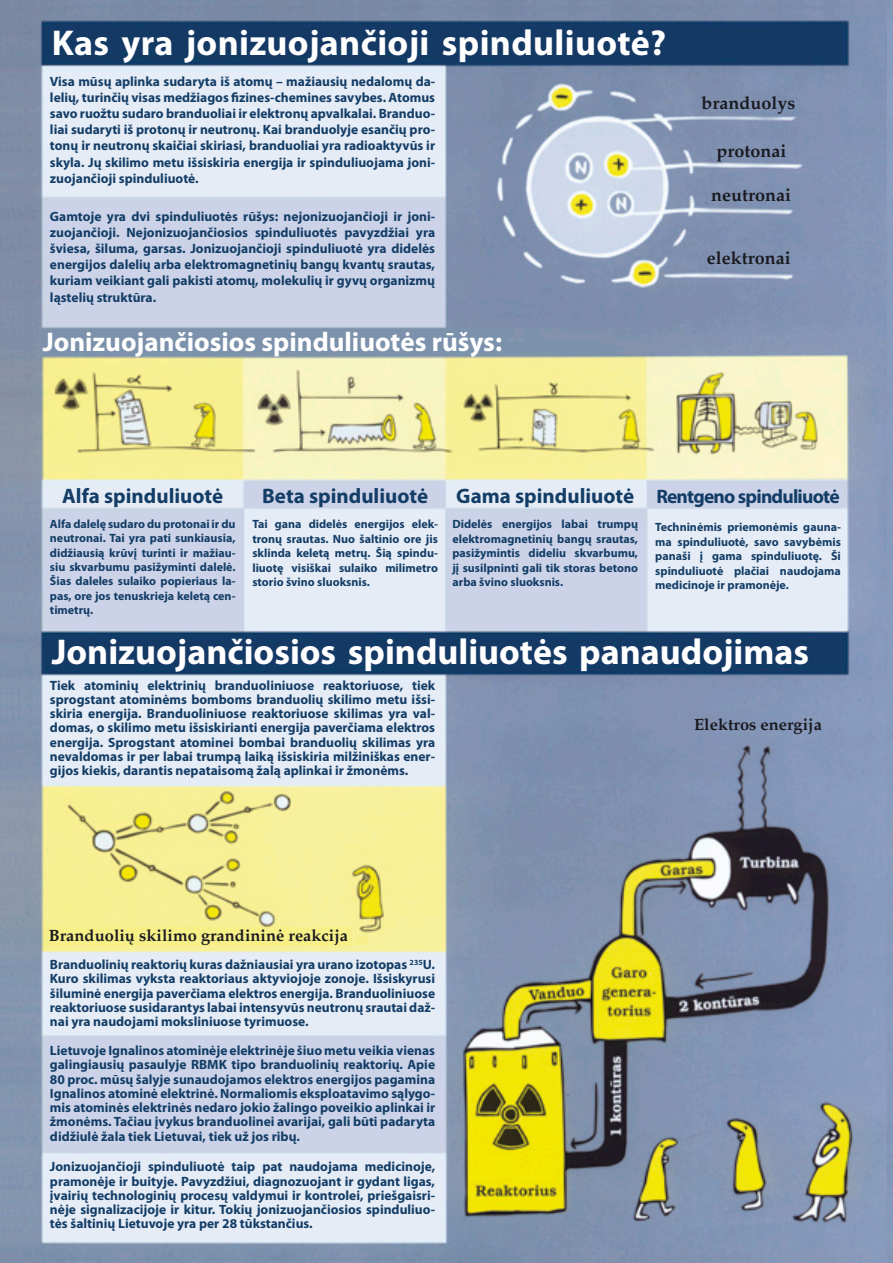
<style>
.page{position:relative;width:893px;height:1263px;background:#fff}
.page>*{position:absolute;margin:0;border:0;box-sizing:border-box;transform-origin:0 0}
.t1{font:700 36px "Myriad Pro";color:#fff}
.t2{font:700 27px "Myriad Pro";color:#fff}
.t3{font:700 21px "Myriad Pro";color:#133d66}
.t4{font:700 19.5px "Myriad Pro";letter-spacing:-.04em;color:#133d66}
.t5{font:700 18px "Palatino";color:#1a1a20}
.t6{font:700 16.5px "Palatino";color:#1a1a20}
.t7{font:700 13.5px/14.2px "Myriad Pro";color:#133d66;text-align:justify}
.t8{font:700 12px/14.4px "Myriad Pro";color:#133d66;text-align:justify}
</style>
<div class="page">
<img style="left:0;top:0;width:887px;height:1263px">
<h1 class="t1" style="left:52px;top:22px;width:616px">Kas yra jonizuojančioji spinduliuotė?</h1>
<p class="t7" style="left:50px;top:73px;width:387px;line-height:16.2px">Visa mūsų aplinka sudaryta iš atomų – mažiausių nedalomų da&shy;lelių, turinčių visas medžiagos fizines-chemines savybes. Atomus savo ruožtu sudaro branduoliai ir elektronų apvalkalai. Branduo&shy;liai sudaryti iš protonų ir neutronų. Kai branduolyje esančių pro&shy;tonų ir neutronų skaičiai skiriasi, branduoliai yra radioaktyvūs ir skyla. Jų skilimo metu išsiskiria energija ir spinduliuojama joni&shy;zuojančioji spinduliuotė.</p>
<p class="t7" style="left:50px;top:208px;width:387px;line-height:16.2px">Gamtoje yra dvi spinduliuotės rūšys: nejonizuojančioji ir joni&shy;zuojančioji. Nejonizuojančiosios spinduliuotės pavyzdžiai yra šviesa, šiluma, garsas. Jonizuojančioji spinduliuotė yra didelės energijos dalelių arba elektromagnetinių bangų kvantų srautas, kuriam veikiant gali pakisti atomų, molekulių ir gyvų organizmų ląstelių struktūra.</p>
<h2 class="t2" style="left:43px;top:327px;width:461px">Jonizuojančiosios spinduliuotės rūšys:</h2>
<h3 class="t5" style="left:702px;top:92px;width:95px">branduolys</h3>
<h3 class="t5" style="left:716px;top:140px;width:72px">protonai</h3>
<h3 class="t5" style="left:711px;top:185px;width:81px">neutronai</h3>
<h3 class="t5" style="left:707px;top:247px;width:85px">elektronai</h3>
<h3 class="t3" style="left:62px;top:484px;width:162px">Alfa spinduliuotė</h3>
<p class="t8" style="left:50px;top:517px;width:187px">Alfa dalelę sudaro du protonai ir du neutronai. Tai yra pati sunkiausia, didžiausią krūvį turinti ir mažiau&shy;siu skvarbumu pasižyminti dalelė.<br>Šias daleles sulaiko popieriaus la&shy;pas, ore jos tenuskrieja keletą cen&shy;timetrų.</p>
<h3 class="t3" style="left:262px;top:484px;width:168px">Beta spinduliuotė</h3>
<p class="t8" style="left:252px;top:517px;width:187px">Tai gana didelės energijos elek&shy;tronų srautas. Nuo šaltinio ore jis sklinda keletą metrų. Šią spindu&shy;liuotę visiškai sulaiko milimetro storio švino sluoksnis.</p>
<h3 class="t3" style="left:456px;top:484px;width:180px">Gama spinduliuotė</h3>
<p class="t8" style="left:452px;top:517px;width:187px">Didelės energijos labai trumpų elektromagnetinių bangų srautas, pasižymintis dideliu skvarbumu, jį susilpninti gali tik storas betono arba švino sluoksnis.</p>
<h3 class="t4" style="left:656px;top:485px;width:185px">Rentgeno spinduliuotė</h3>
<p class="t8" style="left:655px;top:520px;width:187px">Techninėmis priemonėmis gauna&shy;ma spinduliuotė, savo savybėmis panaši į gama spinduliuotę. Ši spinduliuotė plačiai naudojama medicinoje ir pramonėje.</p>
<h1 class="t1" style="left:52px;top:631px;width:759px">Jonizuojančiosios spinduliuotės panaudojimas</h1>
<p class="t7" style="left:50px;top:678px;width:387px">Tiek atominių elektrinių branduoliniuose reaktoriuose, tiek sprogstant atominėms bomboms branduolių skilimo metu išsi&shy;skiria energija. Branduoliniuose reaktoriuose skilimas yra val&shy;domas, o skilimo metu išsiskirianti energija paverčiama elektros energija. Sprogstant atominei bombai branduolių skilimas yra nevaldomas ir per labai trumpą laiką išsiskiria milžiniškas ener&shy;gijos kiekis, darantis nepataisomą žalą aplinkai ir žmonėms.</p>
<p class="t6" style="left:49px;top:926px;width:301px">Branduolių skilimo grandininė reakcija</p>
<p class="t7" style="left:50px;top:957px;width:387px">Branduolinių reaktorių kuras dažniausiai yra urano izotopas <sup>235</sup>U.<br>Kuro skilimas vyksta reaktoriaus aktyviojoje zonoje. Išsiskyrusi šiluminė energija paverčiama elektros energija. Branduoliniuose reaktoriuose susidarantys labai intensyvūs neutronų srautai daž&shy;nai yra naudojami moksliniuose tyrimuose.</p>
<p class="t7" style="left:50px;top:1044px;width:387px">Lietuvoje Ignalinos atominėje elektrinėje šiuo metu veikia vienas galingiausių pasaulyje RBMK tipo branduolinių reaktorių. Apie 80 proc. mūsų šalyje sunaudojamos elektros energijos pagamina Ignalinos atominė elektrinė. Normaliomis eksploatavimo sąlygo&shy;mis atominės elektrinės nedaro jokio žalingo poveikio aplinkai ir žmonėms. Tačiau įvykus branduolinei avarijai, gali būti padaryta didžiulė žala tiek Lietuvai, tiek už jos ribų.</p>
<p class="t7" style="left:50px;top:1160px;width:387px">Jonizuojančioji spinduliuotė taip pat naudojama medicinoje, pramonėje ir buityje. Pavyzdžiui, diagnozuojant ir gydant ligas, įvairių technologinių procesų valdymui ir kontrolei, priešgaisri&shy;nėje signalizacijoje ir kitur. Tokių jonizuojančiosios spinduliuo&shy;tės šaltinių Lietuvoje yra per 28 tūkstančius.</p>
<p class="t6" style="left:694px;top:714px;width:129px">Elektros energija</p>
</div>
